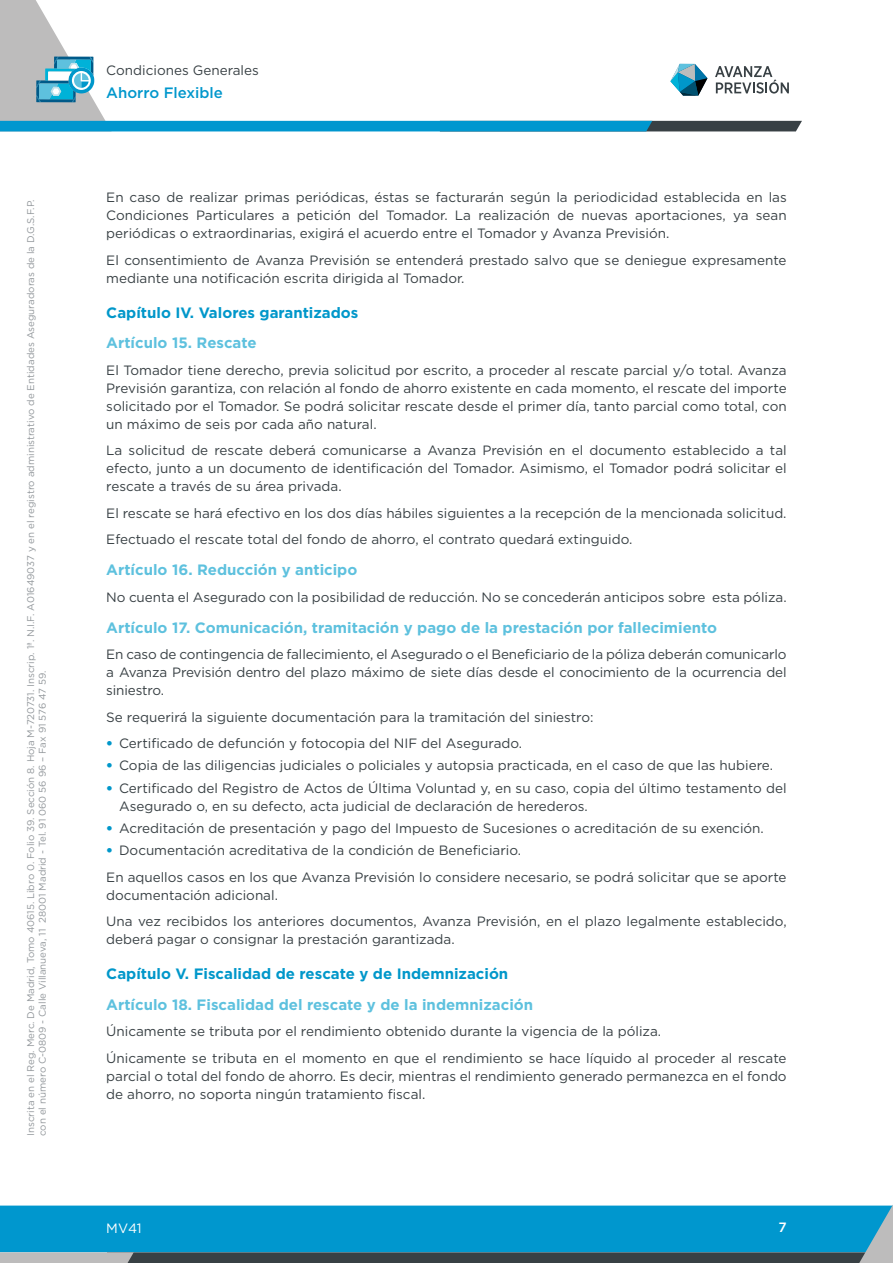
<style>
.page{position:relative;width:893px;height:1263px;background:#fff}
.page>*{position:absolute;margin:0;border:0;box-sizing:border-box;transform-origin:0 0}
.t1{font:700 15px "Gotham";color:#5ec1de}
.t2{font:700 15px "Gotham";color:#0097ca}
.t3{font:500 15px "Gotham";color:#0097cc}
.t4{font:13.5px/18px "Gotham";color:#384044}
.t5{font:13.5px "Gotham";color:#fff}
.t6{font:500 13.5px "Gotham";color:#fff}
.t7{font:9.75px/11.7px "Gotham";color:#92979b}
.s1{font-weight:900;color:#0097ca}
</style>
<div class="page">
<svg style="left:0;top:1205px;width:893px;height:58px;background:#148db9"></svg>
<svg style="left:0;top:0;width:802px;height:131px"></svg>
<p class="t4" style="left:106px;top:61px;width:154px">Condiciones Generales</p>
<p class="t3" style="left:106px;top:83px;width:118px">Ahorro Flexible</p>
<p class="t7" style="left:25px;top:1136px;width:938px;rotate:-90deg">Inscrita en el Reg. Merc. De Madrid, Tomo 40615. Libro 0. Folio 39. Sección 8. Hoja M-720731. Inscrip. 1ª. N.I.F. A01649037 y en el registro administrativo de Entidades Aseguradoras de la D.G.S.F.P. con el número C-0809 - Calle Villanueva, 11 28001 Madrid - Tel. 91 060 56 96 – Fax 91 576 47 59.</p>
<p class="t4" style="left:106px;top:188px;width:682px;text-align:justify">En caso de realizar primas periódicas, éstas se facturarán según la periodicidad establecida en las Condiciones Particulares a petición del Tomador. La realización de nuevas aportaciones, ya sean periódicas o extraordinarias, exigirá el acuerdo entre el Tomador y Avanza Previsión.</p>
<p class="t4" style="left:106px;top:251px;width:682px">El consentimiento de Avanza Previsión se entenderá prestado salvo que se deniegue expresamente mediante una notificación escrita dirigida al Tomador.</p>
<p class="t2" style="left:106px;top:302px;width:254px">Capítulo IV. Valores garantizados</p>
<p class="t1" style="left:106px;top:333px;width:152px">Artículo 15. Rescate</p>
<p class="t4" style="left:106px;top:361px;width:682px;text-align:justify">El Tomador tiene derecho, previa solicitud por escrito, a proceder al rescate parcial y/o total. Avanza Previsión garantiza, con relación al fondo de ahorro existente en cada momento, el rescate del importe solicitado por el Tomador. Se podrá solicitar rescate desde el primer día, tanto parcial como total, con un máximo de seis por cada año natural.</p>
<p class="t4" style="left:106px;top:441px;width:682px;text-align:justify">La solicitud de rescate deberá comunicarse a Avanza Previsión en el documento establecido a tal efecto, junto a un documento de identificación del Tomador. Asimismo, el Tomador podrá solicitar el rescate a través de su área privada.</p>
<p class="t4" style="left:106px;top:500px;width:682px;line-height:26.5px">El rescate se hará efectivo en los dos días hábiles siguientes a la recepción de la mencionada solicitud.<br>Efectuado el rescate total del fondo de ahorro, el contrato quedará extinguido.</p>
<p class="t1" style="left:106px;top:560px;width:253px">Artículo 16. Reducción y anticipo</p>
<p class="t4" style="left:106px;top:588px;width:682px">No cuenta el Asegurado con la posibilidad de reducción. No se concederán anticipos sobre esta póliza.</p>
<p class="t1" style="left:106px;top:617px;width:612px">Artículo 17. Comunicación, tramitación y pago de la prestación por fallecimiento</p>
<p class="t4" style="left:106px;top:645px;width:682px;text-align:justify">En caso de contingencia de fallecimiento, el Asegurado o el Beneficiario de la póliza deberán comunicarlo a Avanza Previsión dentro del plazo máximo de siete días desde el conocimiento de la ocurrencia del siniestro.</p>
<p class="t4" style="left:106px;top:707px;width:489px">Se requerirá la siguiente documentación para la tramitación del siniestro:</p>
<p class="t4" style="left:106px;top:734px;width:417px"><span class="s1">•</span> Certificado de defunción y fotocopia del NIF del Asegurado.</p>
<p class="t4" style="left:106px;top:756px;width:668px"><span class="s1">•</span> Copia de las diligencias judiciales o policiales y autopsia practicada, en el caso de que las hubiere.</p>
<p class="t4" style="left:119px;top:778px;width:669px;text-indent:-13px"><span class="s1">•</span> Certificado del Registro de Actos de Última Voluntad y, en su caso, copia del último testamento del<br>Asegurado o, en su defecto, acta judicial de declaración de herederos.</p>
<p class="t4" style="left:106px;top:819px;width:659px"><span class="s1">•</span> Acreditación de presentación y pago del Impuesto de Sucesiones o acreditación de su exención.</p>
<p class="t4" style="left:106px;top:837px;width:682px;line-height:26.5px"><span class="s1">•</span> Documentación acreditativa de la condición de Beneficiario.<br>En aquellos casos en los que Avanza Previsión lo considere necesario, se podrá solicitar que se aporte</p>
<p class="t4" style="left:106px;top:881px;width:682px;line-height:26.5px">documentación adicional.<br>Una vez recibidos los anteriores documentos, Avanza Previsión, en el plazo legalmente establecido,</p>
<p class="t4" style="left:106px;top:930px;width:350px">deberá pagar o consignar la prestación garantizada.</p>
<p class="t2" style="left:106px;top:964px;width:403px">Capítulo V. Fiscalidad de rescate y de Indemnización</p>
<p class="t1" style="left:106px;top:994px;width:428px">Artículo 18. Fiscalidad del rescate y de la indemnización</p>
<p class="t4" style="left:106px;top:1018px;width:682px;line-height:26.5px">Únicamente se tributa por el rendimiento obtenido durante la vigencia de la póliza.<br>Únicamente se tributa en el momento en que el rendimiento se hace líquido al proceder al rescate</p>
<p class="t4" style="left:106px;top:1067px;width:682px">parcial o total del fondo de ahorro. Es decir, mientras el rendimiento generado permanezca en el fondo de ahorro, no soporta ningún tratamiento fiscal.</p>
<p class="t5" style="left:106px;top:1219px;width:37px">MV41</p>
<p class="t6" style="left:778px;top:1218px;width:10px">7</p>
</div>
